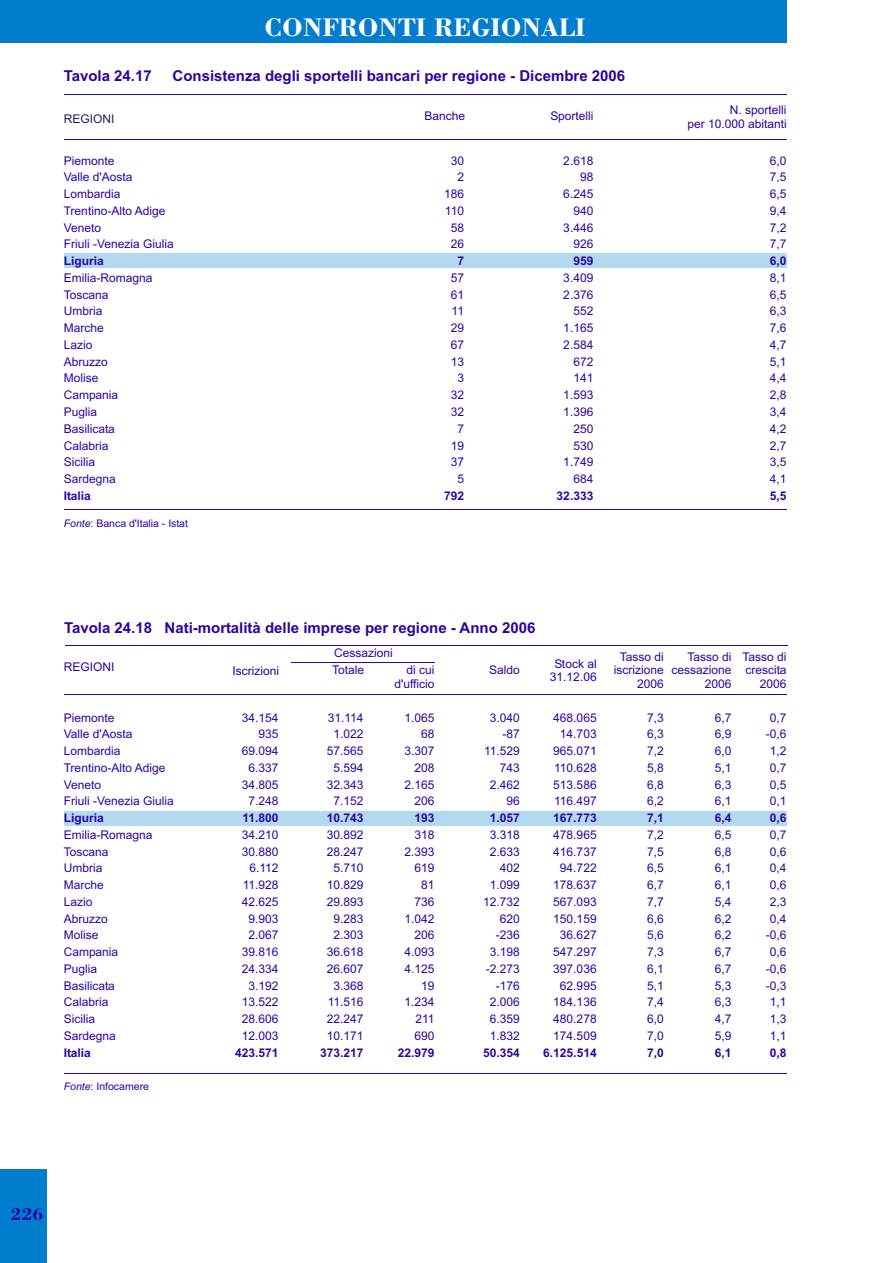
<style>
.page{position:relative;width:894px;height:1263px;background:#fff}
.page>*{position:absolute;margin:0;border:0;box-sizing:border-box;transform-origin:0 0}
.t1{font:27px "Bodoni Bd BT";color:#fff}
.t2{font:18px "Bodoni Bd BT";color:#2905a1}
.t3{font:700 15px "Arial";color:#2905a1}
.t4{font:12px/16.8px "Arial";color:#2905a1;text-align:right}
.t5{font:700 12px "Arial";color:#2905a1}
.t6{font:12px "Arial";color:#291770}
.t7{font:10.5px "Arial";color:#2905a1}
.s1{font-style:italic}
</style>
<div class="page">
<div style="left:0;top:0;width:787px;height:43px;background:#007dcc"></div>
<div style="left:0;top:1169px;width:47px;height:94px;background:#007dcc"></div>
<div style="left:64px;top:253px;width:723px;height:15px;background:#b3d9f0"></div>
<hr style="left:64px;top:94px;width:723px;height:1px;background:#2905a1">
<hr style="left:64px;top:140px;width:723px;height:1px;background:#2905a1">
<hr style="left:64px;top:509px;width:723px;height:1px;background:#2905a1">
<div style="left:64px;top:811px;width:723px;height:15px;background:#b3d9f0"></div>
<hr style="left:65px;top:646px;width:723px;height:1px;background:#2905a1">
<hr style="left:64px;top:694px;width:723px;height:1px;background:#2905a1">
<hr style="left:64px;top:1073px;width:723px;height:1px;background:#2905a1">
<hr style="left:291px;top:662px;width:144px;height:1px;background:#2905a1">
<h1 class="t1" style="left:265px;top:16px;width:323px">CONFRONTI REGIONALI</h1>
<p class="t3" style="left:64px;top:70px;width:90px">Tavola 24.17</p>
<p class="t3" style="left:173px;top:70px;width:454px">Consistenza degli sportelli bancari per regione - Dicembre 2006</p>
<p class="t6" style="left:64px;top:114px;width:52px">REGIONI</p>
<p class="t4" style="left:64px;top:153px;width:112px;text-align:left">Piemonte<br>Valle d'Aosta<br>Lombardia<br>Trentino-Alto Adige<br>Veneto<br>Friuli -Venezia Giulia</p>
<p class="t5" style="left:64px;top:256px;width:42px">Liguria</p>
<p class="t4" style="left:64px;top:270px;width:90px;text-align:left">Emilia-Romagna<br>Toscana<br>Umbria<br>Marche<br>Lazio<br>Abruzzo<br>Molise<br>Campania<br>Puglia<br>Basilicata<br>Calabria<br>Sicilia<br>Sardegna</p>
<p class="t5" style="left:64px;top:491px;width:29px">Italia</p>
<p class="t7" style="left:64px;top:519px;width:126px"><span class="s1">Fonte</span>: Banca d'Italia - Istat</p>
<p class="t4" style="left:424px;top:108px;width:42px">Banche</p>
<p class="t4" style="left:551px;top:108px;width:44px">Sportelli</p>
<p class="t4" style="left:687px;top:104px;width:101px;line-height:13.4px">N. sportelli<br>per 10.000 abitanti</p>
<p class="t4" style="left:444px;top:153px;width:22px">30<br>2<br>186<br>110<br>58<br>26</p>
<p class="t5" style="left:457px;top:256px;width:8px">7</p>
<p class="t4" style="left:451px;top:270px;width:15px;text-align:center">57<br>61<br>11<br>29<br>67<br>13<br>3<br>32<br>32<br>7<br>19<br>37<br>5</p>
<p class="t5" style="left:444px;top:491px;width:22px">792</p>
<p class="t4" style="left:563px;top:153px;width:32px">2.618<br>98<br>6.245<br>940<br>3.446<br>926</p>
<p class="t5" style="left:573px;top:256px;width:22px">959</p>
<p class="t4" style="left:563px;top:270px;width:32px">3.409<br>2.376<br>552<br>1.165<br>2.584<br>672<br>141<br>1.593<br>1.396<br>250<br>530<br>1.749<br>684</p>
<p class="t5" style="left:557px;top:491px;width:38px">32.333</p>
<p class="t4" style="left:770px;top:153px;width:18px;text-align:justify">6,0<br>7,5<br>6,5<br>9,4<br>7,2<br>7,7</p>
<p class="t5" style="left:770px;top:256px;width:18px">6,0</p>
<p class="t4" style="left:770px;top:270px;width:18px;text-align:justify">8,1<br>6,5<br>6,3<br>7,6<br>4,7<br>5,1<br>4,4<br>2,8<br>3,4<br>4,2<br>2,7<br>3,5<br>4,1</p>
<p class="t5" style="left:770px;top:491px;width:18px">5,5</p>
<p class="t3" style="left:64px;top:622px;width:473px">Tavola 24.18 Nati-mortalità delle imprese per regione - Anno 2006</p>
<p class="t4" style="left:395px;top:665px;width:42px;line-height:13.4px">di cui d'ufficio</p>
<p class="t4" style="left:334px;top:646px;width:60px">Cessazioni</p>
<p class="t4" style="left:64px;top:660px;width:52px">REGIONI</p>
<p class="t4" style="left:332px;top:663px;width:33px">Totale</p>
<p class="t4" style="left:233px;top:663px;width:48px">Iscrizioni</p>
<p class="t4" style="left:489px;top:663px;width:32px">Saldo</p>
<p class="t4" style="left:550px;top:658px;width:48px;line-height:13.4px;text-align:center">Stock al<br>31.12.06</p>
<p class="t4" style="left:614px;top:651px;width:52px;line-height:13.4px">Tasso di iscrizione<br>2006</p>
<p class="t4" style="left:672px;top:651px;width:62px;line-height:13.4px">Tasso di cessazione<br>2006</p>
<p class="t4" style="left:743px;top:651px;width:46px;line-height:13.4px">Tasso di crescita<br>2006</p>
<p class="t4" style="left:64px;top:710px;width:112px;text-align:left">Piemonte<br>Valle d'Aosta<br>Lombardia<br>Trentino-Alto Adige<br>Veneto<br>Friuli -Venezia Giulia</p>
<p class="t5" style="left:64px;top:813px;width:42px">Liguria</p>
<p class="t4" style="left:64px;top:827px;width:90px;text-align:left">Emilia-Romagna<br>Toscana<br>Umbria<br>Marche<br>Lazio<br>Abruzzo<br>Molise<br>Campania<br>Puglia<br>Basilicata<br>Calabria<br>Sicilia<br>Sardegna</p>
<p class="t5" style="left:64px;top:1048px;width:29px">Italia</p>
<p class="t7" style="left:64px;top:1082px;width:87px"><span class="s1">Fonte</span>: Infocamere</p>
<p class="t4" style="left:242px;top:710px;width:38px">34.154<br>935<br>69.094<br>6.337<br>34.805<br>7.248</p>
<p class="t5" style="left:243px;top:813px;width:38px">11.800</p>
<p class="t4" style="left:242px;top:827px;width:38px">34.210<br>30.880<br>6.112<br>11.928<br>42.625<br>9.903<br>2.067<br>39.816<br>24.334<br>3.192<br>13.522<br>28.606<br>12.003</p>
<p class="t5" style="left:235px;top:1048px;width:45px">423.571</p>
<p class="t4" style="left:327px;top:710px;width:38px;text-align:center">31.114<br>1.022<br>57.565<br>5.594<br>32.343<br>7.152</p>
<p class="t5" style="left:327px;top:813px;width:38px">10.743</p>
<p class="t4" style="left:327px;top:827px;width:38px;text-align:center">30.892<br>28.247<br>5.710<br>10.829<br>29.893<br>9.283<br>2.303<br>36.618<br>26.607<br>3.368<br>11.516<br>22.247<br>10.171</p>
<p class="t5" style="left:320px;top:1048px;width:45px">373.217</p>
<p class="t4" style="left:405px;top:710px;width:32px">1.065<br>68<br>3.307<br>208<br>2.165<br>206</p>
<p class="t5" style="left:415px;top:813px;width:22px">193</p>
<p class="t4" style="left:405px;top:827px;width:32px">318<br>2.393<br>619<br>81<br>736<br>1.042<br>206<br>4.093<br>4.125<br>19<br>1.234<br>211<br>690</p>
<p class="t5" style="left:398px;top:1048px;width:38px">22.979</p>
<p class="t4" style="left:484px;top:710px;width:37px">3.040 -87<br>11.529<br>743<br>2.462<br>96</p>
<p class="t5" style="left:490px;top:813px;width:32px">1.057</p>
<p class="t4" style="left:483px;top:827px;width:38px">3.318<br>2.633<br>402<br>1.099<br>12.732<br>620 -236<br>3.198 -2.273 -176<br>2.006<br>6.359<br>1.832</p>
<p class="t5" style="left:483px;top:1048px;width:38px">50.354</p>
<p class="t4" style="left:553px;top:710px;width:45px;text-align:center">468.065<br>14.703<br>965.071<br>110.628<br>513.586<br>116.497</p>
<p class="t5" style="left:553px;top:813px;width:45px">167.773</p>
<p class="t4" style="left:553px;top:827px;width:45px;text-align:center">478.965<br>416.737<br>94.722<br>178.637<br>567.093<br>150.159<br>36.627<br>547.297<br>397.036<br>62.995<br>184.136<br>480.278<br>174.509</p>
<p class="t5" style="left:543px;top:1048px;width:55px">6.125.514</p>
<p class="t4" style="left:647px;top:710px;width:18px;text-align:justify">7,3<br>6,3<br>7,2<br>5,8<br>6,8<br>6,2</p>
<p class="t5" style="left:647px;top:813px;width:18px">7,1</p>
<p class="t4" style="left:647px;top:827px;width:18px;text-align:justify">7,2<br>7,5<br>6,5<br>6,7<br>7,7<br>6,6<br>5,6<br>7,3<br>6,1<br>5,1<br>7,4<br>6,0<br>7,0</p>
<p class="t5" style="left:647px;top:1048px;width:18px">7,0</p>
<p class="t4" style="left:715px;top:710px;width:18px;text-align:justify">6,7<br>6,9<br>6,0<br>5,1<br>6,3<br>6,1</p>
<p class="t5" style="left:715px;top:813px;width:18px">6,4</p>
<p class="t4" style="left:715px;top:827px;width:18px;text-align:justify">6,5<br>6,8<br>6,1<br>6,1<br>5,4<br>6,2<br>6,2<br>6,7<br>6,7<br>5,3<br>6,3<br>4,7<br>5,9</p>
<p class="t5" style="left:715px;top:1048px;width:18px">6,1</p>
<p class="t4" style="left:766px;top:710px;width:22px;text-align:center">0,7 -0,6<br>1,2<br>0,7<br>0,5<br>0,1</p>
<p class="t5" style="left:770px;top:813px;width:18px">0,6</p>
<p class="t4" style="left:766px;top:827px;width:22px;text-align:center">0,7<br>0,6<br>0,4<br>0,6<br>2,3<br>0,4 -0,6<br>0,6 -0,6 -0,3<br>1,1<br>1,3<br>1,1</p>
<p class="t5" style="left:770px;top:1048px;width:18px">0,8</p>
<h2 class="t2" style="left:11px;top:1207px;width:34px">226</h2>
</div>
